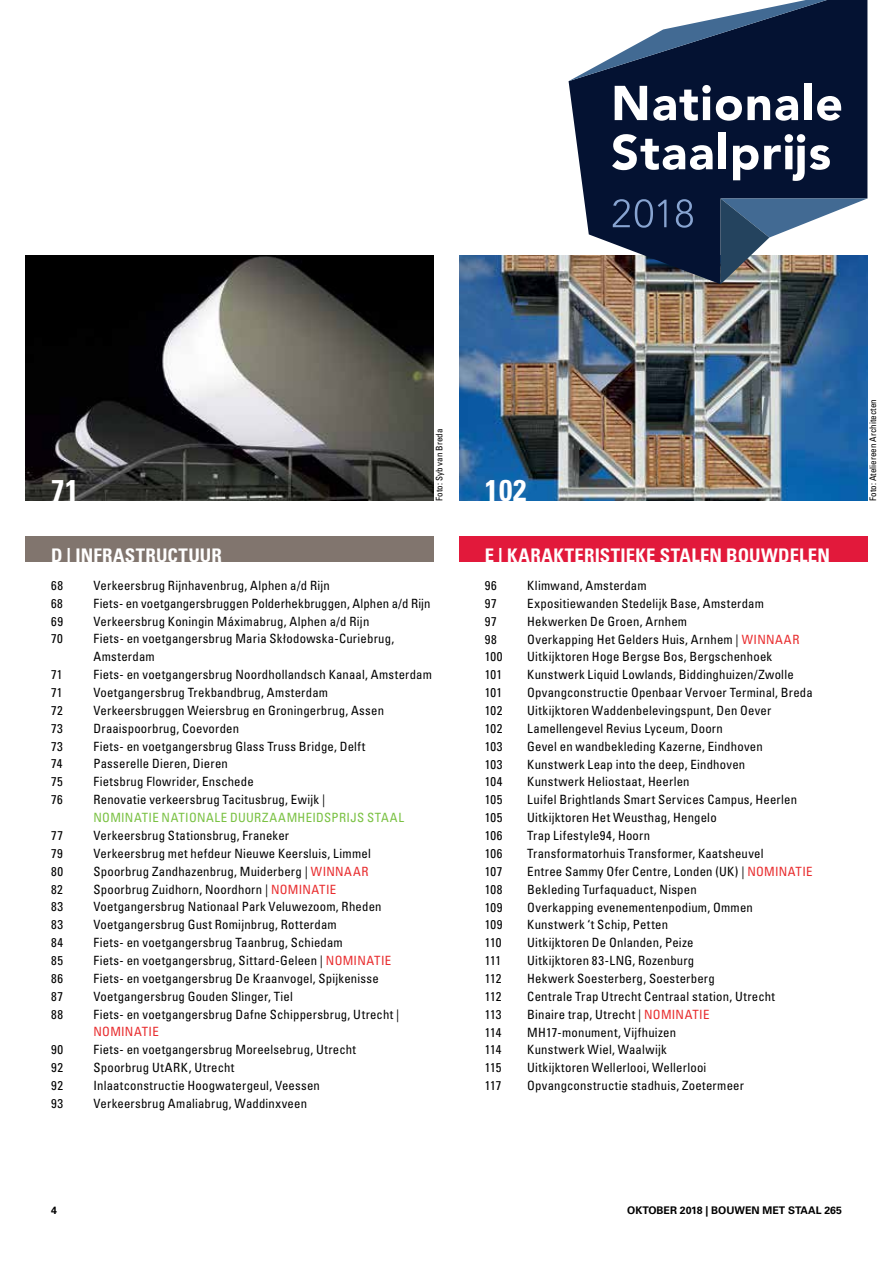
<style>
.page{position:relative;width:893px;height:1263px;background:#fff}
.page>*{position:absolute;margin:0;border:0;box-sizing:border-box;transform-origin:0 0}
.t1{font:700 condensed 30px "Univers LT Std";color:#fff}
.t2{font:700 condensed 18.75px "Univers LT Std";letter-spacing:.02em;color:#fff}
.t3{font:condensed 12.75px/17.9px "Univers LT Std";letter-spacing:.015em;color:#000}
.t4{font:condensed 12.75px "Univers LT Std";letter-spacing:.025em;color:#7ac143}
.t5{font:condensed 12.75px "Univers LT Std";letter-spacing:.02em;color:#e82c2e}
.t6{font:700 10.5px "Univers LT Std";color:#000}
.t7{font:condensed 9px "Univers LT Std";color:#000}
.s1{color:#e82c2e}
</style>
<div class="page">
<img style="left:26px;top:255px;width:408px;height:246px">
<img style="left:459px;top:255px;width:408px;height:246px">
<div style="left:26px;top:536px;width:408px;height:26px;background:#81756e"></div>
<div style="left:459px;top:536px;width:408px;height:26px;background:#e2193b"></div>
<svg style="left:569px;top:121px;width:298px;height:163px;background:#2c354c"></svg>
<svg style="left:612px;top:134px;width:101px;height:36px"></svg>
<div style="left:718px;top:133px;width:8px;height:36px;background:#fff"></div>
<svg style="left:733px;top:134px;width:97px;height:47px"></svg>
<svg style="left:613px;top:199px;width:53px;height:29px;background:#243558"></svg>
<svg style="left:676px;top:199px;width:17px;height:29px"></svg>
<svg style="left:569px;top:0;width:298px;height:121px"></svg>
<img style="left:721px;top:198px;width:146px;height:86px">
<p class="t7" style="left:433px;top:500px;width:73px;rotate:-90deg">Foto: Syb van Breda</p>
<h1 class="t1" style="left:51px;top:472px;width:29px">71</h1>
<h1 class="t1" style="left:485px;top:472px;width:43px">102</h1>
<h2 class="t2" style="left:51px;top:544px;width:172px">D | INFRASTRUCTUUR</h2>
<h2 class="t2" style="left:485px;top:544px;width:347px">E | KARAKTERISTIEKE STALEN BOUWDELEN</h2>
<p class="t3" style="left:51px;top:576px;width:14px">68</p>
<p class="t3" style="left:94px;top:576px;width:238px">Verkeersbrug Rijnhavenbrug, Alphen a/d Rijn</p>
<p class="t3" style="left:51px;top:594px;width:13px">68</p>
<p class="t3" style="left:94px;top:594px;width:339px">Fiets- en voetgangersbruggen Polderhekbruggen, Alphen a/d Rijn</p>
<p class="t3" style="left:51px;top:612px;width:13px">69</p>
<p class="t3" style="left:94px;top:612px;width:277px">Verkeersbrug Koningin Máximabrug, Alphen a/d Rijn</p>
<p class="t3" style="left:51px;top:630px;width:13px">70</p>
<p class="t3" style="left:94px;top:630px;width:302px">Fiets- en voetgangersbrug Maria Skłodowska-Curiebrug,<br>Amsterdam</p>
<p class="t3" style="left:51px;top:665px;width:13px">71</p>
<p class="t3" style="left:94px;top:665px;width:340px">Fiets- en voetgangersbrug Noordhollandsch Kanaal, Amsterdam</p>
<p class="t3" style="left:51px;top:683px;width:13px">71</p>
<p class="t3" style="left:94px;top:683px;width:236px">Voetgangersbrug Trekbandbrug, Amsterdam</p>
<p class="t3" style="left:51px;top:701px;width:13px">72</p>
<p class="t3" style="left:94px;top:701px;width:292px">Verkeersbruggen Weiersbrug en Groningerbrug, Assen</p>
<p class="t3" style="left:51px;top:719px;width:13px">73</p>
<p class="t3" style="left:94px;top:719px;width:147px">Draaispoorbrug, Coevorden</p>
<p class="t3" style="left:51px;top:737px;width:13px">73</p>
<p class="t3" style="left:94px;top:737px;width:273px">Fiets- en voetgangersbrug Glass Truss Bridge, Delft</p>
<p class="t3" style="left:51px;top:755px;width:13px">74</p>
<p class="t3" style="left:94px;top:755px;width:136px">Passerelle Dieren, Dieren</p>
<p class="t3" style="left:51px;top:773px;width:13px">75</p>
<p class="t3" style="left:94px;top:773px;width:162px">Fietsbrug Flowrider, Enschede</p>
<p class="t3" style="left:51px;top:790px;width:13px">76</p>
<p class="t3" style="left:94px;top:790px;width:233px">Renovatie verkeersbrug Tacitusbrug, Ewijk |</p>
<p class="t4" style="left:94px;top:809px;width:312px">NOMINATIE NATIONALE DUURZAAMHEIDSPRIJS STAAL</p>
<p class="t3" style="left:51px;top:826px;width:13px">77</p>
<p class="t3" style="left:94px;top:826px;width:197px">Verkeersbrug Stationsbrug, Franeker</p>
<p class="t3" style="left:51px;top:844px;width:13px">79</p>
<p class="t3" style="left:94px;top:844px;width:279px">Verkeersbrug met hefdeur Nieuwe Keersluis, Limmel</p>
<p class="t3" style="left:51px;top:862px;width:14px">80</p>
<p class="t3" style="left:94px;top:862px;width:277px">Spoorbrug Zandhazenbrug, Muiderberg | <span class="s1">WINNAAR</span></p>
<p class="t3" style="left:51px;top:880px;width:13px">82</p>
<p class="t3" style="left:94px;top:880px;width:244px">Spoorbrug Zuidhorn, Noordhorn | <span class="s1">NOMINATIE</span></p>
<p class="t3" style="left:51px;top:898px;width:14px">83</p>
<p class="t3" style="left:94px;top:898px;width:290px">Voetgangersbrug Nationaal Park Veluwezoom, Rheden</p>
<p class="t3" style="left:51px;top:916px;width:14px">83</p>
<p class="t3" style="left:94px;top:916px;width:245px">Voetgangersbrug Gust Romijnbrug, Rotterdam</p>
<p class="t3" style="left:51px;top:933px;width:14px">84</p>
<p class="t3" style="left:94px;top:933px;width:251px">Fiets- en voetgangersbrug Taanbrug, Schiedam</p>
<p class="t3" style="left:51px;top:951px;width:13px">85</p>
<p class="t3" style="left:94px;top:951px;width:299px">Fiets- en voetgangersbrug, Sittard-Geleen | <span class="s1">NOMINATIE</span></p>
<p class="t3" style="left:51px;top:969px;width:14px">86</p>
<p class="t3" style="left:94px;top:969px;width:287px">Fiets- en voetgangersbrug De Kraanvogel, Spijkenisse</p>
<p class="t3" style="left:51px;top:987px;width:14px">87</p>
<p class="t3" style="left:94px;top:987px;width:201px">Voetgangersbrug Gouden Slinger, Tiel</p>
<p class="t3" style="left:51px;top:1005px;width:14px">88</p>
<p class="t3" style="left:94px;top:1005px;width:307px">Fiets- en voetgangersbrug Dafne Schippersbrug, Utrecht |</p>
<p class="t5" style="left:94px;top:1024px;width:67px">NOMINATIE</p>
<p class="t3" style="left:51px;top:1041px;width:14px">90</p>
<p class="t3" style="left:94px;top:1041px;width:264px">Fiets- en voetgangersbrug Moreelsebrug, Utrecht</p>
<p class="t3" style="left:51px;top:1058px;width:14px">92</p>
<p class="t3" style="left:94px;top:1058px;width:142px">Spoorbrug UtARK, Utrecht</p>
<p class="t3" style="left:51px;top:1076px;width:14px">92</p>
<p class="t3" style="left:94px;top:1076px;width:228px">Inlaatconstructie Hoogwatergeul, Veessen</p>
<p class="t3" style="left:51px;top:1094px;width:14px">93</p>
<p class="t3" style="left:94px;top:1094px;width:215px">Verkeersbrug Amaliabrug, Waddinxveen</p>
<p class="t3" style="left:485px;top:576px;width:14px">96</p>
<p class="t3" style="left:527px;top:576px;width:121px">Klimwand, Amsterdam</p>
<p class="t3" style="left:485px;top:594px;width:13px">97</p>
<p class="t3" style="left:527px;top:594px;width:238px">Expositiewanden Stedelijk Base, Amsterdam</p>
<p class="t3" style="left:485px;top:612px;width:13px">97</p>
<p class="t3" style="left:527px;top:612px;width:161px">Hekwerken De Groen, Arnhem</p>
<p class="t3" style="left:485px;top:630px;width:14px">98</p>
<p class="t3" style="left:527px;top:630px;width:274px">Overkapping Het Gelders Huis, Arnhem | <span class="s1">WINNAAR</span></p>
<p class="t3" style="left:485px;top:648px;width:19px">100</p>
<p class="t3" style="left:527px;top:648px;width:246px">Uitkijktoren Hoge Bergse Bos, Bergschenhoek</p>
<p class="t3" style="left:485px;top:666px;width:19px">101</p>
<p class="t3" style="left:527px;top:666px;width:268px">Kunstwerk Liquid Lowlands, Biddinghuizen/Zwolle</p>
<p class="t3" style="left:485px;top:683px;width:19px">101</p>
<p class="t3" style="left:527px;top:683px;width:287px">Opvangconstructie Openbaar Vervoer Terminal, Breda</p>
<p class="t3" style="left:485px;top:701px;width:19px">102</p>
<p class="t3" style="left:527px;top:701px;width:246px">Uitkijktoren Waddenbelevingspunt, Den Oever</p>
<p class="t3" style="left:485px;top:719px;width:19px">102</p>
<p class="t3" style="left:527px;top:719px;width:197px">Lamellengevel Revius Lyceum, Doorn</p>
<p class="t3" style="left:485px;top:737px;width:19px">103</p>
<p class="t3" style="left:527px;top:737px;width:237px">Gevel en wandbekleding Kazerne, Eindhoven</p>
<p class="t3" style="left:485px;top:755px;width:19px">103</p>
<p class="t3" style="left:527px;top:755px;width:219px">Kunstwerk Leap into the deep, Eindhoven</p>
<p class="t3" style="left:485px;top:773px;width:19px">104</p>
<p class="t3" style="left:527px;top:773px;width:164px">Kunstwerk Heliostaat, Heerlen</p>
<p class="t3" style="left:485px;top:791px;width:19px">105</p>
<p class="t3" style="left:527px;top:791px;width:271px">Luifel Brightlands Smart Services Campus, Heerlen</p>
<p class="t3" style="left:485px;top:808px;width:19px">105</p>
<p class="t3" style="left:527px;top:808px;width:191px">Uitkijktoren Het Weusthag, Hengelo</p>
<p class="t3" style="left:485px;top:826px;width:19px">106</p>
<p class="t3" style="left:527px;top:826px;width:124px">Trap Lifestyle94, Hoorn</p>
<p class="t3" style="left:485px;top:844px;width:19px">106</p>
<p class="t3" style="left:527px;top:844px;width:238px">Transformatorhuis Transformer, Kaatsheuvel</p>
<p class="t3" style="left:485px;top:862px;width:19px">107</p>
<p class="t3" style="left:527px;top:862px;width:287px">Entree Sammy Ofer Centre, Londen (UK) | <span class="s1">NOMINATIE</span></p>
<p class="t3" style="left:485px;top:880px;width:19px">108</p>
<p class="t3" style="left:527px;top:880px;width:171px">Bekleding Turfaquaduct, Nispen</p>
<p class="t3" style="left:485px;top:898px;width:19px">109</p>
<p class="t3" style="left:527px;top:898px;width:227px">Overkapping evenementenpodium, Ommen</p>
<p class="t3" style="left:485px;top:916px;width:19px">109</p>
<p class="t3" style="left:527px;top:916px;width:142px">Kunstwerk ‘t Schip, Petten</p>
<p class="t3" style="left:485px;top:934px;width:18px">110</p>
<p class="t3" style="left:527px;top:934px;width:168px">Uitkijktoren De Onlanden, Peize</p>
<p class="t3" style="left:485px;top:951px;width:18px">111</p>
<p class="t3" style="left:527px;top:951px;width:169px">Uitkijktoren 83-LNG, Rozenburg</p>
<p class="t3" style="left:485px;top:969px;width:18px">112</p>
<p class="t3" style="left:527px;top:969px;width:189px">Hekwerk Soesterberg, Soesterberg</p>
<p class="t3" style="left:485px;top:987px;width:18px">112</p>
<p class="t3" style="left:527px;top:987px;width:249px">Centrale Trap Utrecht Centraal station, Utrecht</p>
<p class="t3" style="left:485px;top:1005px;width:18px">113</p>
<p class="t3" style="left:527px;top:1005px;width:184px">Binaire trap, Utrecht | <span class="s1">NOMINATIE</span></p>
<p class="t3" style="left:485px;top:1023px;width:18px">114</p>
<p class="t3" style="left:527px;top:1023px;width:150px">MH17-monument, Vijfhuizen</p>
<p class="t3" style="left:485px;top:1041px;width:18px">114</p>
<p class="t3" style="left:527px;top:1041px;width:141px">Kunstwerk Wiel, Waalwijk</p>
<p class="t3" style="left:485px;top:1059px;width:18px">115</p>
<p class="t3" style="left:527px;top:1059px;width:181px">Uitkijktoren Wellerlooi, Wellerlooi</p>
<p class="t3" style="left:485px;top:1076px;width:18px">117</p>
<p class="t3" style="left:527px;top:1076px;width:218px">Opvangconstructie stadhuis, Zoetermeer</p>
<p class="t7" style="left:867px;top:500px;width:103px;rotate:-90deg">Foto: Ateliereen Architecten</p>
<p class="t6" style="left:51px;top:1204px;width:7px">4</p>
<p class="t6" style="left:627px;top:1204px;width:216px">OKTOBER 2018 | BOUWEN MET STAAL 265</p>
</div>
